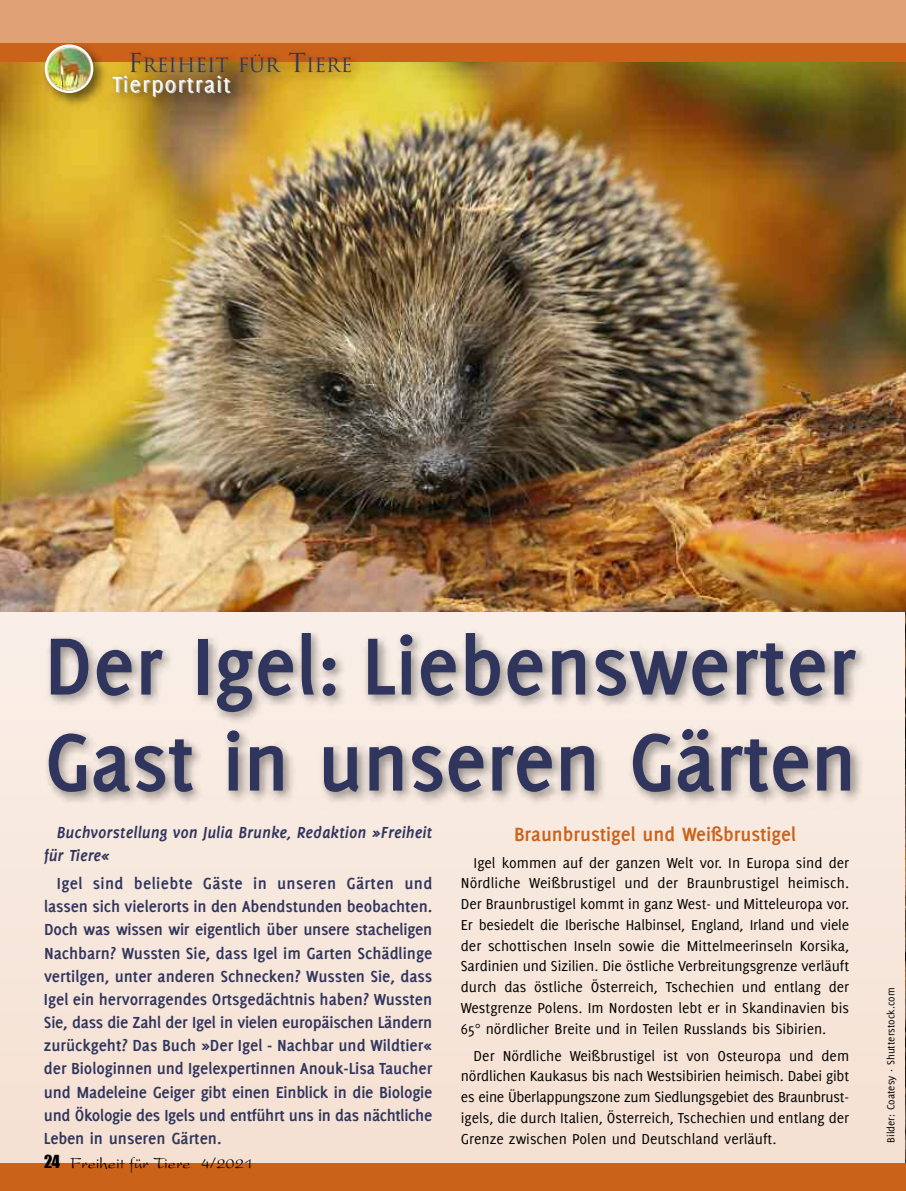
<style>
.page{position:relative;width:906px;height:1191px;background:#fff}
.page>*{position:absolute;margin:0;border:0;box-sizing:border-box;transform-origin:0 0}
.t1{font:700 88.5px/96px "Delicious";color:#30355d}
.t2{font:24px "Delicious";letter-spacing:.05em;color:#fff}
.t3{font:700 21px "Delicious";color:#cb621a}
.t4{font:19.2px "Trajan";color:#30355d}
.t5{font:700 17.55px/23.1px "Delicious";letter-spacing:-.02em;color:#30355d;text-align:justify}
.t6{font:italic 700 17.55px/23.5px "Delicious";color:#30355d}
.t7{font:16.5px "President";color:#000}
.t8{font:15.75px/20.9px "Delicious";color:#000;text-align:justify}
.t9{font:11.25px "Delicious";color:#000}
.s1{font-size:25.5px}
.s2{font-family:"Impact"}
</style>
<div class="page">
<div style="left:0;top:55px;width:906px;height:1135px;background:#f6e5d9"></div>
<img style="left:905px;top:830px;width:1px;height:333px">
<img style="left:0;top:61px;width:906px;height:544px">
<div style="left:0;top:1163px;width:906px;height:28px;background:#cb621a"></div>
<div style="left:0;top:0;width:906px;height:44px;background:#e0a176"></div>
<div style="left:0;top:43px;width:906px;height:18px;background:#cb621a"></div>
<img style="left:38px;top:108px;width:64px;height:5px">
<img style="left:32px;top:44px;width:324px;height:64px">
<img style="left:102px;top:61px;width:597px;height:67px">
<img style="left:0;top:605px;width:906px;height:225px">
<p class="t4" style="left:128px;top:54px;width:226px"><span class="s1">F</span>REIHEIT FÜR <span class="s1">T</span>IERE</p>
<h2 class="t2" style="left:112px;top:75px;width:119px">Tierportrait</h2>
<h1 class="t1" style="left:44px;top:623px;width:813px">Der Igel: Liebenswerter<br>Gast in unseren Gärten</h1>
<p class="t6" style="left:44px;top:821px;width:390px;text-indent:13px">Buchvorstellung von Julia Brunke, Redaktion »Freiheit für Tiere«</p>
<p class="t5" style="left:44px;top:873px;width:390px;text-indent:13px">Igel sind beliebte Gäste in unseren Gärten und lassen sich vielerorts in den Abendstunden beobachten.<br>Doch was wissen wir eigentlich über unsere stacheligen Nachbarn? Wussten Sie, dass Igel im Garten Schädlinge vertilgen, unter anderen Schnecken? Wussten Sie, dass Igel ein hervorragendes Ortsgedächtnis haben? Wussten Sie, dass die Zahl der Igel in vielen europäischen Ländern zurückgeht? Das Buch »Der Igel - Nachbar und Wildtier« der Biologinnen und Igelexpertinnen Anouk-Lisa Taucher und Madeleine Geiger gibt einen Einblick in die Biologie und Ökologie des Igels und entführt uns in das nächtliche Leben in unseren Gärten.</p>
<h3 class="t3" style="left:514px;top:826px;width:283px">Braunbrustigel und Weißbrustigel</h3>
<p class="t8" style="left:461px;top:853px;width:390px;text-indent:13px">Igel kommen auf der ganzen Welt vor. In Europa sind der Nördliche Weißbrustigel und der Braunbrustigel heimisch.<br>Der Braunbrustigel kommt in ganz West- und Mitteleuropa vor.<br>Er besiedelt die Iberische Halbinsel, England, Irland und viele der schottischen Inseln sowie die Mittelmeerinseln Korsika, Sardinien und Sizilien. Die östliche Verbreitungsgrenze verläuft durch das östliche Österreich, Tschechien und entlang der Westgrenze Polens. Im Nordosten lebt er in Skandinavien bis 65° nördlicher Breite und in Teilen Russlands bis Sibirien.</p>
<p class="t8" style="left:461px;top:1046px;width:390px;text-indent:13px">Der Nördliche Weißbrustigel ist von Osteuropa und dem nördlichen Kaukasus bis nach Westsibirien heimisch. Dabei gibt es eine Überlappungszone zum Siedlungsgebiet des Braunbrust&shy;igels, die durch Italien, Österreich, Tschechien und entlang der Grenze zwischen Polen und Deutschland verläuft.</p>
<p class="t7" style="left:44px;top:1158px;width:211px"><span class="s2">24</span> Freiheit für Tiere 4/2021</p>
<p class="t9" style="left:886px;top:1142px;width:157px;rotate:-90deg">Bilder: Coatesy · Shutterstock.com</p>
</div>
